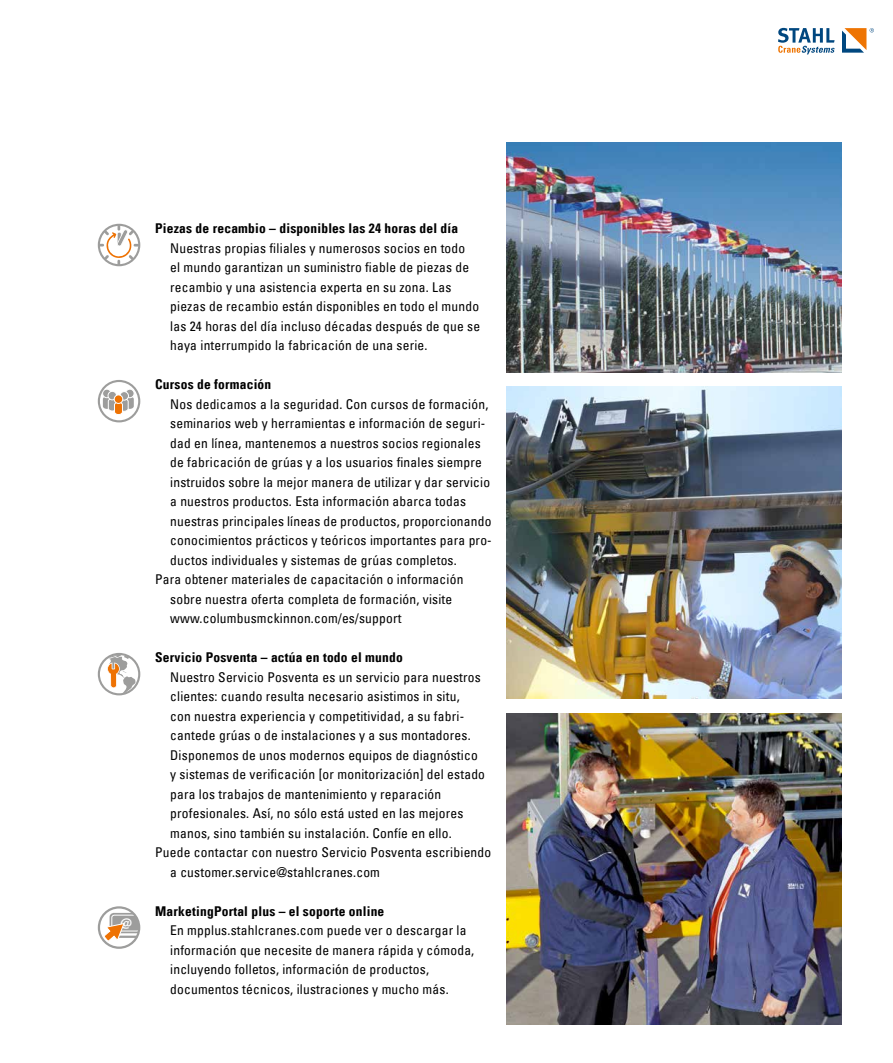
<style>
.page{position:relative;width:893px;height:1063px;background:#fff}
.page>*{position:absolute;margin:0;border:0;box-sizing:border-box;transform-origin:0 0}
.t1{font:condensed 13.5px/19.5px "Univers Com 57";letter-spacing:.015em;color:#000}
.t2{font:13.5px "Univers Com 67 Bold Cond";letter-spacing:.015em;color:#000}
.t3{font:700 11.85px "Univers";color:#fff}
</style>
<div class="page">
<svg style="left:778px;top:28px;width:57px;height:26px"></svg>
<svg style="left:842px;top:28px;width:32px;height:25px"></svg>
<img style="left:506px;top:387px;width:336px;height:311px">
<img style="left:506px;top:713px;width:336px;height:312px">
<img style="left:506px;top:142px;width:336px;height:230px">
<svg style="left:98px;top:224px;width:42px;height:42px"></svg>
<svg style="left:98px;top:380px;width:42px;height:42px"></svg>
<div style="left:114px;top:395px;width:9px;height:8px;background:#ee7203;border-radius:50%"></div>
<div style="left:114px;top:395px;width:9px;height:9px;border:1px solid #fff;border-radius:50%"></div>
<svg style="left:98px;top:653px;width:42px;height:42px"></svg>
<svg style="left:98px;top:909px;width:42px;height:38px"></svg>
<svg style="left:103px;top:912px;width:36px;height:30px"></svg>
<div style="left:98px;top:906px;width:42px;height:43px;border:2px solid #9d9d9c;border-radius:50%"></div>
<p class="t3" style="left:120px;top:915px;width:13px">@</p>
<p class="t2" style="left:155px;top:220px;width:305px">Piezas de recambio – disponibles las 24 horas del día</p>
<p class="t1" style="left:170px;top:238px;width:311px">Nuestras propias filiales y numerosos socios en todo<br>el mundo garantizan un suministro fiable de piezas de recambio y una asistencia experta en su zona. Las piezas de recambio están disponibles en todo el mundo las 24 horas del día incluso décadas después de que se haya interrumpido la fabricación de una serie.</p>
<p class="t2" style="left:155px;top:376px;width:118px">Cursos de formación</p>
<p class="t1" style="left:170px;top:394px;width:320px">Nos dedicamos a la seguridad. Con cursos de formación,</p>
<p class="t1" style="left:170px;top:413px;width:317px">seminarios web y herramientas e información de seguri-</p>
<p class="t1" style="left:170px;top:433px;width:312px">dad en línea, mantenemos a nuestros socios regionales</p>
<p class="t1" style="left:170px;top:452px;width:313px">de fabricación de grúas y a los usuarios finales siempre</p>
<p class="t1" style="left:170px;top:472px;width:321px">instruidos sobre la mejor manera de utilizar y dar servicio</p>
<p class="t1" style="left:170px;top:491px;width:297px">a nuestros productos. Esta información abarca todas</p>
<p class="t1" style="left:170px;top:511px;width:323px">nuestras principales líneas de productos, proporcionando</p>
<p class="t1" style="left:170px;top:530px;width:323px">conocimientos prácticos y teóricos importantes para pro-</p>
<p class="t1" style="left:170px;top:550px;width:288px">ductos individuales y sistemas de grúas completos.</p>
<p class="t1" style="left:155px;top:569px;width:310px">Para obtener materiales de capacitación o información</p>
<p class="t1" style="left:170px;top:589px;width:284px">sobre nuestra oferta completa de formación, visite</p>
<p class="t1" style="left:170px;top:608px;width:233px">www.columbusmckinnon.com/es/support</p>
<p class="t2" style="left:155px;top:649px;width:249px">Servicio Posventa – actúa en todo el mundo</p>
<p class="t1" style="left:170px;top:667px;width:312px">Nuestro Servicio Posventa es un servicio para nuestros</p>
<p class="t1" style="left:170px;top:686px;width:291px">clientes: cuando resulta necesario asistimos in situ,</p>
<p class="t1" style="left:170px;top:706px;width:295px">con nuestra experiencia y competitividad, a su fabri-</p>
<p class="t1" style="left:170px;top:725px;width:302px">cantede grúas o de instalaciones y a sus montadores.</p>
<p class="t1" style="left:170px;top:745px;width:309px">Disponemos de unos modernos equipos de diagnóstico</p>
<p class="t1" style="left:170px;top:764px;width:316px">y sistemas de verificación [or monitorización] del estado</p>
<p class="t1" style="left:170px;top:784px;width:272px">para los trabajos de mantenimiento y reparación</p>
<p class="t1" style="left:170px;top:803px;width:295px">profesionales. Así, no sólo está usted en las mejores</p>
<p class="t1" style="left:170px;top:823px;width:283px">manos, sino también su instalación. Confíe en ello.</p>
<p class="t1" style="left:155px;top:842px;width:338px">Puede contactar con nuestro Servicio Posventa escribiendo</p>
<p class="t1" style="left:170px;top:862px;width:211px">a customer.service@stahlcranes.com</p>
<p class="t2" style="left:155px;top:903px;width:231px">MarketingPortal plus – el soporte online</p>
<p class="t1" style="left:170px;top:920px;width:306px">En mpplus.stahlcranes.com puede ver o descargar la información que necesite de manera rápida y cómoda, incluyendo folletos, información de productos, documentos técnicos, ilustraciones y mucho más.</p>
</div>
